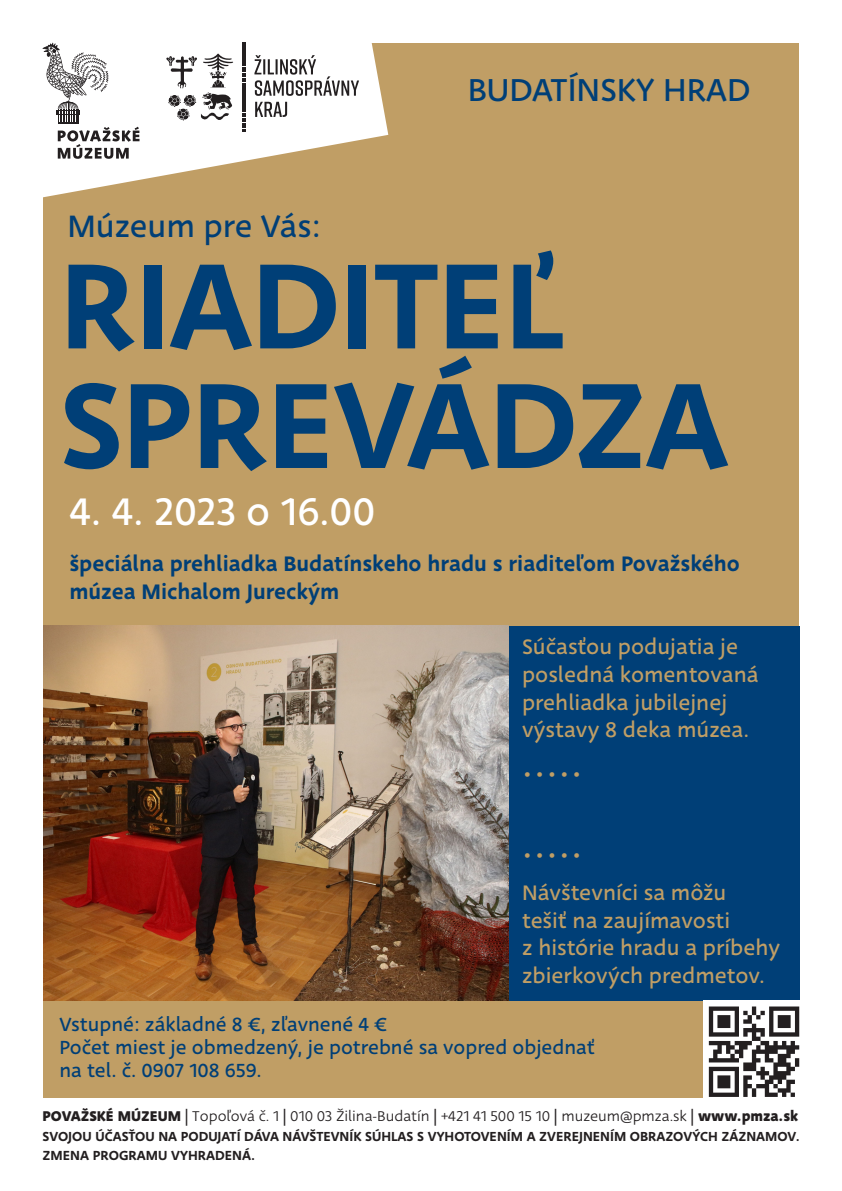
<style>
.page{position:relative;width:842px;height:1191px;background:#fff}
.page>*{position:absolute;margin:0;border:0;box-sizing:border-box;transform-origin:0 0}
.t1{font:500 132.8px/119.5px "Deva Ideal";letter-spacing:-.01em;color:#003f77}
.t2{font:42.1px "Deva Ideal";color:#fff}
.t3{font:34.7px "Deva Ideal";color:#003f77}
.t4{font:33.9px "Deva Ideal";color:#003f77}
.t5{font:23px/27.6px "Deva Ideal";color:#c09e65}
.t6{font:500 23px/27.6px "Deva Ideal";color:#003f77}
.t7{font:20.8px/23px "Deva Ideal";color:#003f77}
.t8{font:15.5px "Deva Ideal";color:#231f20}
.t9{font:500 14.4px "Deva Ideal";color:#231f20}
.s1{font-weight:700}
.s2{font-style:inherit}
</style>
<div class="page">
<div style="left:43px;top:43px;width:756px;height:1054px;background:#c09e65"></div>
<svg style="left:43px;top:42px;width:345px;height:156px;fill:#fff"></svg>
<svg style="left:42px;top:42px;width:97px;height:117px;background:#d5d5d5"></svg>
<svg style="left:166px;top:53px;width:67px;height:68px;background:#c7c6c6"></svg>
<svg style="left:255px;top:102px;width:32px;height:15px"></svg>
<svg style="left:254px;top:55px;width:105px;height:41px;background:#c4c3c3"></svg>
<hr style="left:242px;top:88px;width:3px;height:22px;background:#231f20">
<hr style="left:242px;top:43px;width:3px;height:22px;background:#231f20">
<svg style="left:242px;top:110px;width:3px;height:22px"></svg>
<svg style="left:242px;top:65px;width:3px;height:22px"></svg>
<div style="left:508px;top:626px;width:291px;height:374px;background:#003f77"></div>
<div style="left:703px;top:1000px;width:102px;height:103px;background:#fff"></div>
<svg style="left:709px;top:1006px;width:90px;height:91px"></svg>
<img style="left:43px;top:626px;width:465px;height:374px">
<h3 class="t4" style="left:67px;top:205px;width:255px">Múzeum pre Vás:</h3>
<h3 class="t3" style="left:468px;top:67px;width:284px">BUDATÍNSKY HRAD</h3>
<h1 class="t1" style="left:59px;top:247px;width:671px">RIADITEĽ<br>SPREVÁDZA</h1>
<h2 class="t2" style="left:69px;top:484px;width:308px">4. 4. 2023 o 16.00</h2>
<p class="t6" style="left:69px;top:550px;width:672px">špeciálna prehliadka Budatínskeho hradu s riaditeľom Považského múzea Michalom Jureckým</p>
<p class="t5" style="left:522px;top:633px;width:238px">Súčasťou podujatia je posledná komentovaná prehliadka jubilejnej výstavy 8 deka múzea.</p>
<p class="t5" style="left:524px;top:759px;width:57px">• • • • •</p>
<p class="t5" style="left:524px;top:840px;width:57px">• • • • •</p>
<p class="t5" style="left:522px;top:879px;width:260px">Návštevníci sa môžu<br>tešiť na zaujímavosti<br>z histórie hradu a príbehy zbierkových predmetov.</p>
<p class="t7" style="left:60px;top:1012px;width:537px">Vstupné: základné 8 €, zľavnené 4 €<br>Počet miest je obmedzený, je potrebné sa vopred objednať na tel. č. 0907 108 659.</p>
<p class="t8" style="left:43px;top:1107px;width:757px"><span class="s1">POVAŽSKÉ MÚZEUM</span> <span class="s2">|</span> Topoľová č. 1 <span class="s2">|</span> 010 03 Žilina-Budatín <span class="s2">|</span> +421 41 500 15 10 <span class="s2">|</span> muzeum@pmza.sk <span class="s2">|</span> <span class="s1">www.pmza.sk</span></p>
<p class="t9" style="left:43px;top:1145px;width:214px">ZMENA PROGRAMU VYHRADENÁ.</p>
<p class="t9" style="left:43px;top:1126px;width:759px">SVOJOU ÚČASŤOU NA PODUJATÍ DÁVA NÁVŠTEVNÍK SÚHLAS S VYHOTOVENÍM A ZVEREJNENÍM OBRAZOVÝCH ZÁZNAMOV.</p>
</div>
